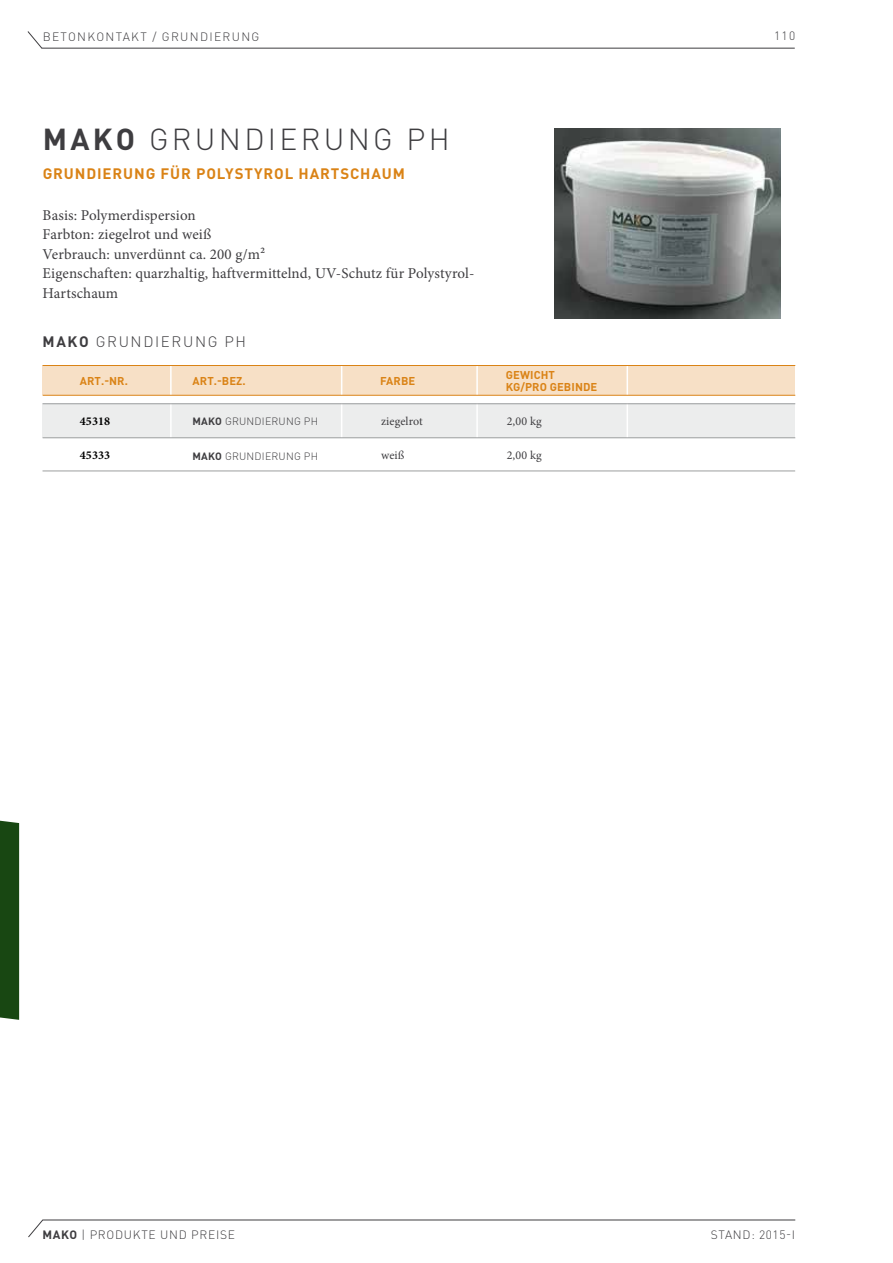
<style>
.page{position:relative;width:893px;height:1263px;background:#fff}
.page>*{position:absolute;margin:0;border:0;box-sizing:border-box;transform-origin:0 0}
.t1{font:300 30px "DIN Pro";color:#3e3d40}
.t2{font:700 30px "DIN Pro";color:#3e3d40}
.t3{font:15px/19.5px "Minion Pro";letter-spacing:.005em;color:#3e3d40}
.t4{font:700 15px "DIN Pro";letter-spacing:.06em;color:#da8316}
.t5{font:300 15px "DIN Pro";color:#3e3d40}
.t6{font:300 12px "DIN Pro";letter-spacing:.06em;color:#3e3d40}
.t7{font:12px "Minion Pro";letter-spacing:.01em;color:#3e3d40}
.t8{font:300 12px "DIN Pro";letter-spacing:.11em;color:#3e3d40}
.t9{font:700 12px "Minion Pro";letter-spacing:.01em;color:#000}
.t10{font:700 11.25px/12px "DIN Pro";letter-spacing:.01em;color:#da8316}
.t11{font:300 10.5px "DIN Pro";letter-spacing:.02em;color:#3e3d40}
.s1{font-weight:700}
</style>
<div class="page">
<div style="left:0;top:821px;width:19px;height:199px;background:#184712"></div>
<hr style="left:42px;top:48px;width:753px;height:1px;background:#3e3d40">
<svg style="left:27px;top:31px;width:16px;height:18px"></svg>
<svg style="left:28px;top:1219px;width:768px;height:19px"></svg>
<div style="left:43px;top:404px;width:752px;height:34px;background:#eceded"></div>
<div style="left:43px;top:365px;width:752px;height:30px;background:#f7e0c6"></div>
<hr style="left:170px;top:365px;width:2px;height:87px;background:#fff">
<hr style="left:341px;top:365px;width:1px;height:87px;background:#fff">
<hr style="left:627px;top:365px;width:1px;height:87px;background:#fff">
<hr style="left:476px;top:365px;width:2px;height:87px;background:#fff">
<hr style="left:43px;top:403px;width:752px;height:1px;background:#9c9e9f">
<hr style="left:43px;top:365px;width:752px;height:1px;background:#da8316">
<hr style="left:43px;top:395px;width:752px;height:1px;background:#da8316">
<hr style="left:43px;top:437px;width:752px;height:1px;background:#9c9e9f">
<hr style="left:43px;top:471px;width:752px;height:1px;background:#9c9e9f">
<img style="left:554px;top:129px;width:226px;height:189px">
<p class="t8" style="left:43px;top:28px;width:138px">BETONKONTAKT / GRUNDIERUN</p>
<p class="t6" style="left:252px;top:28px;width:9px">G</p>
<h1 class="t2" style="left:43px;top:119px;width:24px">MAKO</h1>
<h1 class="t1" style="left:149px;top:119px;width:46px">GRUNDIERUN</h1>
<h1 class="t1" style="left:373px;top:119px;width:78px">G PH</h1>
<p class="t4" style="left:43px;top:164px;width:42px">GRUNDI</p>
<p class="t4" style="left:103px;top:164px;width:304px">ERUNG FÜR POLYSTYROL HARTSCHAUM</p>
<p class="t3" style="left:43px;top:205px;width:433px">Basis: Polymerdispersion<br>Farbton: ziegelrot und weiß<br>Verbrauch: unverdünnt ca. 200 g/m²<br>Eigenschaften: quarzhaltig, haftvermittelnd, UV-Schutz für Polystyrol-Hartschaum</p>
<p class="t5" style="left:43px;top:331px;width:77px"><span class="s1">MAKO</span> GRUNDIERUN</p>
<p class="t5" style="left:208px;top:331px;width:40px">G PH</p>
<p class="t10" style="left:80px;top:375px;width:50px">ART.-NR.</p>
<p class="t10" style="left:193px;top:375px;width:55px">ART.-BEZ.</p>
<p class="t10" style="left:380px;top:374px;width:22px">FARBE</p>
<p class="t10" style="left:506px;top:368px;width:92px">GEWICHT<br>KG/PRO GEBINDE</p>
<p class="t9" style="left:80px;top:413px;width:32px">45318</p>
<p class="t9" style="left:80px;top:447px;width:32px">45333</p>
<p class="t7" style="left:381px;top:413px;width:43px">ziegelrot</p>
<p class="t7" style="left:381px;top:447px;width:25px">weiß</p>
<p class="t7" style="left:507px;top:413px;width:37px">2,00 kg</p>
<p class="t7" style="left:507px;top:447px;width:37px">2,00 kg</p>
<p class="t11" style="left:193px;top:414px;width:48px"><span class="s1">MAKO</span> GRUNDIERUN</p>
<p class="t11" style="left:294px;top:414px;width:26px">G PH</p>
<p class="t11" style="left:193px;top:449px;width:48px"><span class="s1">MAKO</span> GRUNDIERUN</p>
<p class="t11" style="left:294px;top:449px;width:26px">G PH</p>
<p class="t6" style="left:774px;top:28px;width:22px">110</p>
<p class="t6" style="left:43px;top:1226px;width:194px"><span class="s1">MAKO</span> | PRODUKTE UND PREISE</p>
<p class="t6" style="left:711px;top:1226px;width:83px">STAND: 2015-I</p>
</div>
